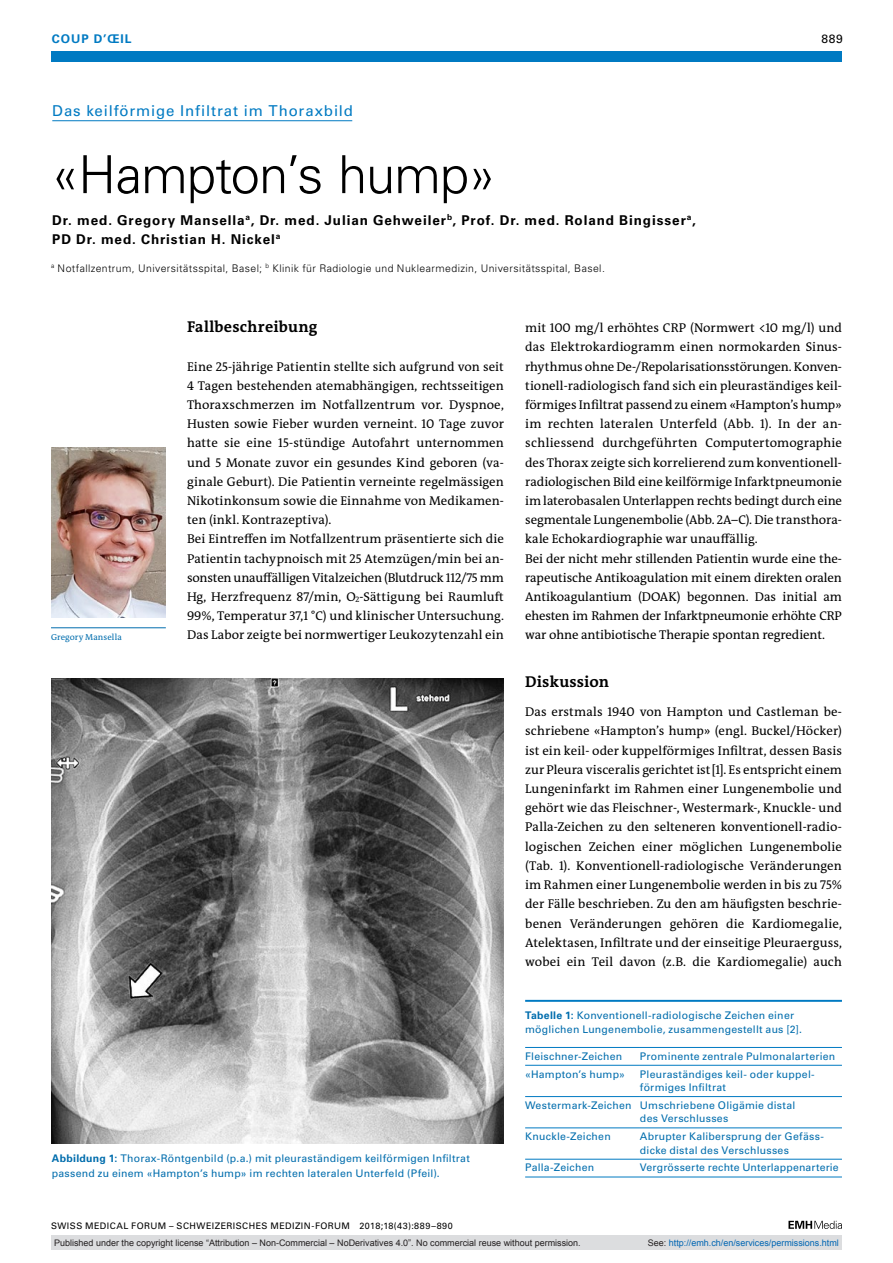
<style>
.page{position:relative;width:893px;height:1263px;background:#fff}
.page>*{position:absolute;margin:0;border:0;box-sizing:border-box;transform-origin:0 0}
.t1{font:300 52.5px "Univers LT Std";letter-spacing:-.02em;color:#000}
.t2{font:700 15.75px "The Antiqua B W7";letter-spacing:.015em;color:#000}
.t3{font:15px "Univers LT Std";letter-spacing:.06em;color:#007ac2}
.t4{font:700 13.5px/19.2px "Univers LT Std";letter-spacing:.065em;color:#000}
.t5{font:12.75px/19.2px "The Antiqua B W5 Plain";color:#000}
.t6{font:700 12px "Univers LT Std";letter-spacing:.085em;color:#007ac2}
.t7{font:12px "Univers LT Std";color:#000}
.t8{font:10.5px/13.5px "Univers LT Std";letter-spacing:.02em;color:#006dad}
.t9{font:300 10.5px "Univers LT Std";letter-spacing:.04em;color:#000}
.t10{font:9px "Arial";color:#231f20}
.t11{font:9px "Univers LT Std";letter-spacing:.05em;color:#000}
.t12{font:9px "Arial";color:#0166b3}
.t13{font:8.7px "The Antiqua B W5 Plain";letter-spacing:.01em;color:#006dad}
.s1{font-weight:700}
.s2{color:#231f20}
</style>
<div class="page">
<div style="left:51px;top:51px;width:791px;height:11px;background:#007ac2"></div>
<svg style="left:788px;top:1221px;width:54px;height:8px"></svg>
<hr style="left:52px;top:120px;width:300px;height:1px;background:#007ac2">
<img style="left:51px;top:678px;width:453px;height:465px">
<hr style="left:640px;top:1127px;width:202px;height:1px;background:#007ac2">
<hr style="left:640px;top:1159px;width:202px;height:1px;background:#007ac2">
<hr style="left:525px;top:1177px;width:115px;height:1px;background:#007ac2">
<hr style="left:640px;top:1177px;width:202px;height:1px;background:#007ac2">
<hr style="left:525px;top:1159px;width:115px;height:1px;background:#007ac2">
<hr style="left:525px;top:1127px;width:115px;height:1px;background:#007ac2">
<hr style="left:525px;top:1096px;width:115px;height:1px;background:#007ac2">
<hr style="left:640px;top:1096px;width:202px;height:1px;background:#007ac2">
<hr style="left:640px;top:1065px;width:202px;height:1px;background:#007ac2">
<hr style="left:525px;top:1065px;width:115px;height:1px;background:#007ac2">
<hr style="left:525px;top:1000px;width:115px;height:2px;background:#007ac2">
<hr style="left:640px;top:1000px;width:202px;height:2px;background:#007ac2">
<hr style="left:525px;top:1047px;width:115px;height:1px;background:#007ac2">
<hr style="left:640px;top:1047px;width:202px;height:1px;background:#007ac2">
<hr style="left:51px;top:627px;width:115px;height:1px;background:#006dad">
<img style="left:51px;top:447px;width:115px;height:170px">
<div style="left:51px;top:1235px;width:791px;height:15px;background:#dcdddf"></div>
<p class="t6" style="left:52px;top:31px;width:81px">COUP D’ŒIL</p>
<p class="t7" style="left:821px;top:31px;width:23px">889</p>
<p class="t3" style="left:52px;top:102px;width:302px">Das keilförmige Infiltrat im Thoraxbild</p>
<h1 class="t1" style="left:51px;top:143px;width:447px">«Hampton’s hump»</h1>
<p class="t4" style="left:52px;top:211px;width:645px">Dr. med. Gregory Mansella<sup>a</sup>, Dr. med. Julian Gehweiler<sup>b</sup>, Prof. Dr. med. Roland Bingisser<sup>a</sup>,<br>PD Dr. med. Christian H. Nickel<sup>a</sup></p>
<p class="t9" style="left:51px;top:262px;width:555px"><sup>a</sup> Notfallzentrum, Universitätsspital, Basel; <sup>b</sup> Klinik für Radiologie und Nuklearmedizin, Universitätsspital, Basel.</p>
<p class="t13" style="left:51px;top:631px;width:72px">Gregory Mansella</p>
<p class="t2" style="left:187px;top:317px;width:132px">Fallbeschreibung</p>
<p class="t5" style="left:187px;top:357px;width:318px">Eine 25-jährige Patientin stellte sich aufgrund von seit 4 Tagen bestehenden atemabhängigen, rechtsseitigen Thoraxschmerzen im Notfallzentrum vor. Dyspnoe, Husten sowie Fieber wurden verneint. 10 Tage zuvor hatte sie eine 15-stündige Autofahrt unternommen und 5 Monate zuvor ein gesundes Kind geboren (va&shy;ginale Geburt). Die Patientin verneinte regelmässigen Nikotinkonsum sowie die Einnahme von Medikamen&shy;ten (inkl. Kontrazeptiva).<br>Bei Eintreffen im Notfallzentrum präsentierte sich die Patientin tachypnoisch mit 25 Atemzügen/min bei an&shy;sonsten unauffälligen Vitalzeichen (Blutdruck 112/75 mm Hg, Herzfrequenz 87/min, O<sub>2</sub>-Sättigung bei Raumluft 99%, Temperatur 37,1 °C) und klinischer Untersuchung.<br>Das Labor zeigte bei normwertiger Leukozytenzahl ein</p>
<p class="t8" style="left:52px;top:1150px;width:419px;line-height:15.8px"><span class="s1">Abbildung 1:</span> Thorax-Röntgenbild (p.a.) mit pleuraständigem keilförmigen Infiltrat passend zu einem «Hampton’s hump» im rechten lateralen Unterfeld (Pfeil).</p>
<p class="t11" style="left:51px;top:1220px;width:403px">SWISS MEDICAL FORUM – SCHWEIZERISCHES MEDIZIN-FORUM 2018;18(43):889–890</p>
<p class="t5" style="left:525px;top:318px;width:318px">mit 100 mg/l erhöhtes CRP (Normwert &lt;10 mg/l) und das Elektrokardiogramm einen normokarden Sinus&shy;rhythmus ohne De-/Repolarisationsstörungen. Konven&shy;tionell-radiologisch fand sich ein pleuraständiges keil&shy;förmiges Infiltrat passend zu einem «Hampton’s hump» im rechten lateralen Unterfeld (Abb. 1). In der an&shy;schliessend durchgeführten Computertomographie des Thorax zeigte sich korrelierend zum konventionell&shy;radiologischen Bild eine keilförmige Infarktpneumonie im laterobasalen Unterlappen rechts bedingt durch eine segmentale Lungenembolie (Abb. 2A–C). Die transthora&shy;kale Echokardiographie war unauffällig.<br>Bei der nicht mehr stillenden Patientin wurde eine the&shy;rapeutische Antikoagulation mit einem direkten oralen Antikoagulantium (DOAK) begonnen. Das initial am ehesten im Rahmen der Infarktpneumonie erhöhte CRP war ohne antibiotische Therapie spontan regredient.</p>
<p class="t2" style="left:525px;top:672px;width:86px">Diskussion</p>
<p class="t5" style="left:525px;top:702px;width:318px;text-align:justify">Das erstmals 1940 von Hampton und Castleman be&shy;schriebene «Hampton’s hump» (engl. Buckel/Höcker) ist ein keil- oder kuppelförmiges Infiltrat, dessen Basis zur Pleura visceralis gerichtet ist[1]. Es entspricht einem Lungeninfarkt im Rahmen einer Lungenembolie und gehört wie das Fleischner-, Westermark-, Knuckle- und Palla-Zeichen zu den selteneren konventionell-radio&shy;logischen Zeichen einer möglichen Lungenembolie (Tab. 1). Konventionell-radiologische Veränderungen im Rahmen einer Lungenembolie werden in bis zu 75% der Fälle beschrieben. Zu den am häufigsten beschrie&shy;benen Veränderungen gehören die Kardiomegalie, Atelektasen, Infiltrate und der einseitige Pleuraerguss, wobei ein Teil davon (z.B. die Kardiomegalie) auch</p>
<p class="t8" style="left:525px;top:1009px;width:278px"><span class="s1">Tabelle 1:</span> Konventionell-radiologische Zeichen einer möglichen Lungenembolie, zusammengestellt aus [2].</p>
<p class="t8" style="left:525px;top:1049px;width:99px">Fleischner-Zeichen</p>
<p class="t8" style="left:640px;top:1049px;width:197px">Prominente zentrale Pulmonalarterien</p>
<p class="t8" style="left:525px;top:1067px;width:101px">«Hampton’s hump»</p>
<p class="t8" style="left:640px;top:1067px;width:175px">Pleuraständiges keil- oder kuppel&shy;förmiges Infiltrat</p>
<p class="t8" style="left:640px;top:1098px;width:157px;text-indent:-115px">Westermark-Zeichen Umschriebene Oligämie distal des Verschlusses</p>
<p class="t8" style="left:525px;top:1130px;width:87px">Knuckle-Zeichen</p>
<p class="t8" style="left:640px;top:1130px;width:185px">Abrupter Kalibersprung der Gefäss&shy;dicke distal des Verschlusses</p>
<p class="t8" style="left:525px;top:1161px;width:71px">Palla-Zeichen</p>
<p class="t8" style="left:640px;top:1161px;width:200px">Vergrösserte rechte Unterlappenarterie</p>
<p class="t10" style="left:54px;top:1237px;width:528px">Published under the copyright license “Attribution – Non-Commercial – NoDerivatives 4.0”. No commercial reuse without permission.</p>
<p class="t12" style="left:648px;top:1237px;width:193px"><span class="s2">See:</span> http://emh.ch/en/services/permissions.html</p>
</div>
